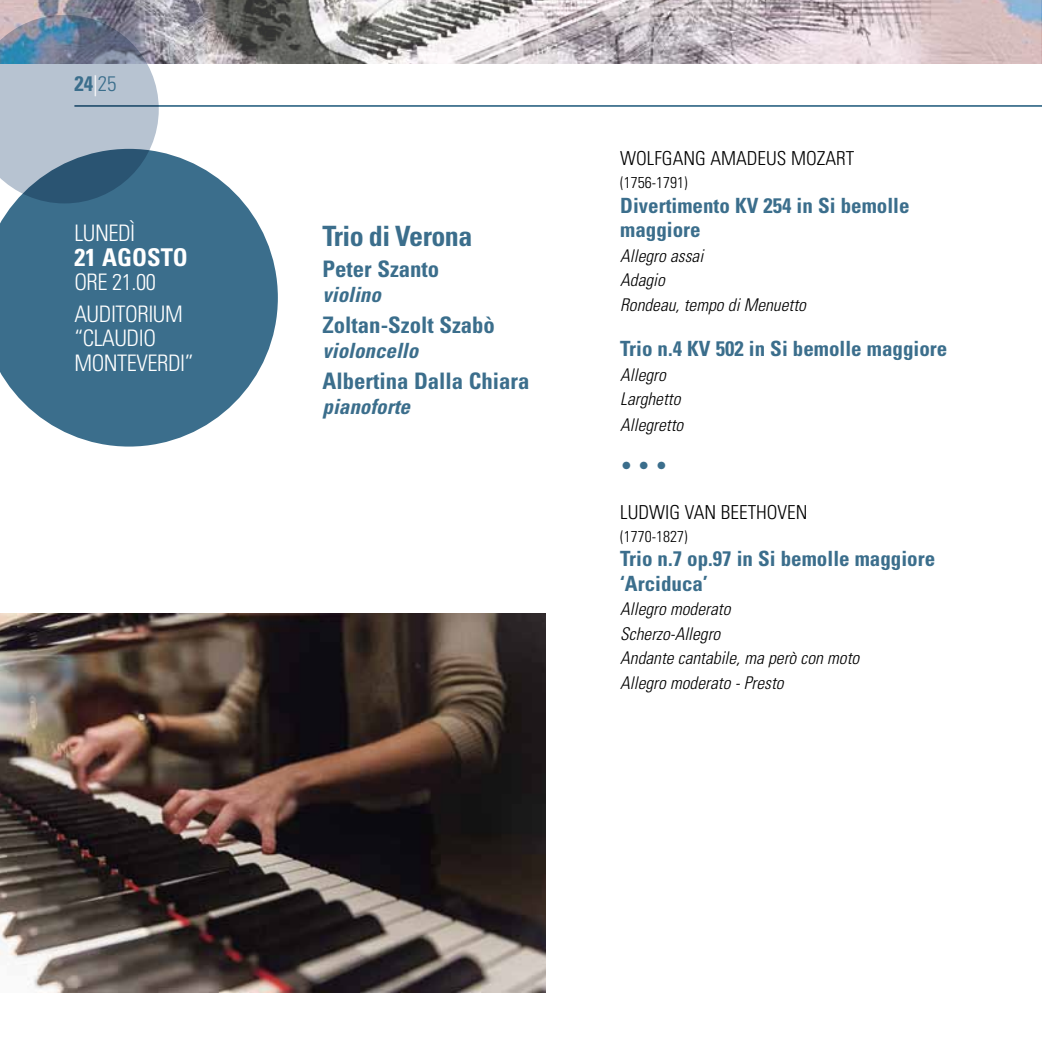
<style>
.page{position:relative;width:1042px;height:1042px;background:#fff}
.page>*{position:absolute;margin:0;border:0;box-sizing:border-box;transform-origin:0 0}
.t1{font:700 condensed 28px "Univers";letter-spacing:-.02em;color:#3b6e8c}
.t2{font:700 condensed 24.5px "Univers";color:#fff}
.t3{font:700 condensed 22.75px "Univers";color:#3b6e8c}
.t4{font:300 condensed 22.75px/31.5px "Univers";letter-spacing:-.02em;color:#fff}
.t5{font:700 condensed 21px/24.5px "Univers";color:#3b6e8c}
.t6{font:italic 700 condensed 21px "Univers";color:#3b6e8c}
.t7{font:300 condensed 21px "Univers";color:#3b6e8c}
.t8{font:300 condensed 19.25px "Univers";color:#000}
.t9{font:italic 300 condensed 17.5px/24.5px "Univers";color:#000}
.t10{font:300 condensed 15.75px "Univers";color:#000}
.s1{font-weight:300;color:#fff}
.s2{font-weight:300}
</style>
<div class="page">
<img style="left:0;top:0;width:1042px;height:63px">
<hr style="left:74px;top:105px;width:968px;height:2px;background:#3b6e8c">
<svg style="left:0;top:15px;width:159px;height:134px;background:#9eacbd"></svg>
<svg style="left:0;top:149px;width:278px;height:297px;background:#5b859e"></svg>
<img style="left:0;top:613px;width:546px;height:379px">
<p class="t5" style="left:74px;top:71px;width:43px">24<span class="s1">|</span><span class="s2">25</span></p>
<h3 class="t4" style="left:74px;top:218px;width:21px">LUNED</h3>
<h3 class="t4" style="left:130px;top:218px;width:7px">Ì</h3>
<h2 class="t2" style="left:74px;top:242px;width:43px">21 agosto</h2>
<h3 class="t4" style="left:74px;top:267px;width:83px">ORE 21.00<br>AUDITORIUM</h3>
<h3 class="t4" style="left:74px;top:326px;width:40px;line-height:24.5px">“CLAUDIO<br>MONTEVERDI</h3>
<h3 class="t4" style="left:185px;top:347px;width:10px">”</h3>
<h1 class="t1" style="left:322px;top:218px;width:151px">Trio di Verona</h1>
<h3 class="t3" style="left:322px;top:255px;width:118px">Peter Szanto</h3>
<p class="t6" style="left:322px;top:281px;width:60px">violino</p>
<h3 class="t3" style="left:322px;top:311px;width:174px">Zoltan-Szolt Szabò</h3>
<p class="t6" style="left:322px;top:337px;width:97px">violoncello</p>
<h3 class="t3" style="left:322px;top:367px;width:209px">Albertina Dalla Chiara</h3>
<p class="t6" style="left:322px;top:393px;width:89px">pianoforte</p>
<p class="t8" style="left:620px;top:147px;width:113px">WOLFGAN G AMADEU</p>
<p class="t8" style="left:777px;top:147px;width:40px">S MOZART</p>
<p class="t10" style="left:620px;top:173px;width:69px">(1756-1791)</p>
<p class="t5" style="left:620px;top:193px;width:291px">Divertimento KV 254 in Si bemolle maggiore</p>
<p class="t9" style="left:620px;top:243px;width:188px">Allegro assai<br>Adagio<br>Rondeau, tempo di Menuetto</p>
<p class="t5" style="left:620px;top:336px;width:329px">Trio n.4 KV 502 in Si bemolle maggiore</p>
<p class="t9" style="left:620px;top:362px;width:66px">Allegro<br>Larghetto<br>Allegretto</p>
<p class="t7" style="left:620px;top:452px;width:49px">• • •</p>
<p class="t8" style="left:620px;top:500px;width:11px">LUDWI</p>
<p class="t8" style="left:669px;top:500px;width:27px">G VAN</p>
<p class="t8" style="left:721px;top:500px;width:10px">BEET</p>
<p class="t8" style="left:756px;top:500px;width:22px">HOVEN</p>
<p class="t10" style="left:620px;top:527px;width:69px">(1770-1827)</p>
<p class="t5" style="left:620px;top:546px;width:316px">Trio n.7 op.97 in Si bemolle maggiore ‘Arciduca’</p>
<p class="t9" style="left:620px;top:596px;width:242px">Allegro moderato<br>Scherzo-Allegro<br>Andante cantabile, ma però con moto<br>Allegro moderato - Presto</p>
</div>
